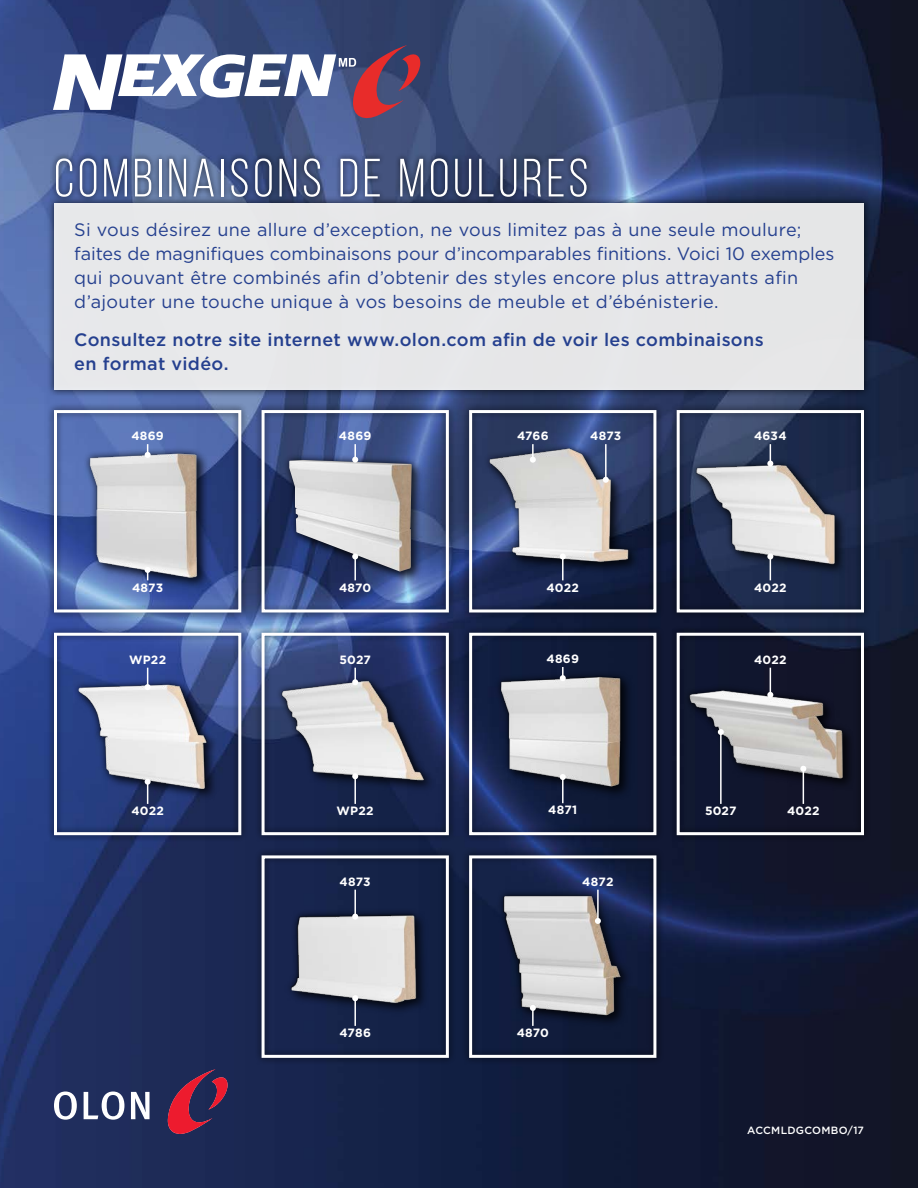
<style>
.page{position:relative;width:918px;height:1188px;background:#fff}
.page>*{position:absolute;margin:0;border:0;box-sizing:border-box;transform-origin:0 0}
.t1{font:53.85px "Bebas Neue";letter-spacing:.07em;color:#fff}
.t2{font:18px/24px "Gotham";letter-spacing:.01em;color:#25408f}
.t3{font:500 18px/24px "Gotham";letter-spacing:.02em;color:#25408f}
.t4{font:700 12px "Gotham";letter-spacing:.015em;color:#fff}
.t5{font:500 10.5px "Gotham";letter-spacing:.025em;color:#fff}
</style>
<div class="page">
<img style="left:0;top:0;width:918px;height:1188px">
<div style="left:50px;top:152px;width:543px;height:51px;background:#000;opacity:.75"></div>
<div style="left:47px;top:196px;width:824px;height:201px;background:#000;opacity:.75"></div>
<div style="left:54px;top:203px;width:810px;height:187px;background:#e6e7e8"></div>
<svg style="left:54px;top:1092px;width:23px;height:28px"></svg>
<svg style="left:84px;top:1092px;width:40px;height:28px"></svg>
<svg style="left:131px;top:1092px;width:19px;height:27px"></svg>
<svg style="left:167px;top:1069px;width:61px;height:69px;background:#612649"></svg>
<div style="left:47px;top:403px;width:201px;height:216px;background:#000;opacity:.75"></div>
<img style="left:58px;top:414px;width:179px;height:187px">
<div style="left:54px;top:410px;width:187px;height:202px;border:3px solid #fff"></div>
<div style="left:47px;top:625px;width:201px;height:217px;background:#000;opacity:.75"></div>
<img style="left:58px;top:661px;width:179px;height:152px">
<div style="left:54px;top:633px;width:187px;height:202px;border:3px solid #fff"></div>
<div style="left:254px;top:848px;width:202px;height:217px;background:#000;opacity:.75"></div>
<img style="left:266px;top:884px;width:179px;height:145px">
<div style="left:262px;top:855px;width:187px;height:203px;border:3px solid #fff"></div>
<div style="left:254px;top:403px;width:202px;height:216px;background:#000;opacity:.75"></div>
<div style="left:286px;top:457px;width:138px;height:127px;background:#000;opacity:.5"></div>
<img style="left:289px;top:460px;width:123px;height:112px">
<div style="left:262px;top:410px;width:187px;height:202px;border:3px solid #fff"></div>
<div style="left:254px;top:625px;width:202px;height:217px;background:#000;opacity:.75"></div>
<img style="left:266px;top:660px;width:179px;height:154px">
<div style="left:262px;top:633px;width:187px;height:202px;border:3px solid #fff"></div>
<div style="left:462px;top:848px;width:201px;height:217px;background:#000;opacity:.75"></div>
<img style="left:476px;top:878px;width:173px;height:158px">
<div style="left:469px;top:855px;width:187px;height:203px;border:3px solid #fff"></div>
<div style="left:462px;top:403px;width:201px;height:216px;background:#000;opacity:.75"></div>
<img style="left:473px;top:423px;width:179px;height:177px">
<div style="left:469px;top:410px;width:187px;height:202px;border:3px solid #fff"></div>
<div style="left:669px;top:403px;width:202px;height:216px;background:#000;opacity:.75"></div>
<img style="left:681px;top:435px;width:179px;height:156px">
<div style="left:677px;top:410px;width:187px;height:202px;border:3px solid #fff"></div>
<div style="left:669px;top:625px;width:202px;height:217px;background:#000;opacity:.75"></div>
<img style="left:681px;top:667px;width:179px;height:137px">
<div style="left:677px;top:633px;width:187px;height:202px;border:3px solid #fff"></div>
<svg style="left:145px;top:444px;width:6px;height:14px"></svg>
<svg style="left:145px;top:668px;width:6px;height:22px"></svg>
<hr style="left:354px;top:890px;width:2px;height:27px;background:#fff">
<svg style="left:352px;top:914px;width:6px;height:6px"></svg>
<hr style="left:597px;top:890px;width:2px;height:31px;background:#fff">
<svg style="left:595px;top:918px;width:6px;height:6px"></svg>
<svg style="left:352px;top:668px;width:6px;height:17px"></svg>
<svg style="left:767px;top:668px;width:6px;height:30px"></svg>
<svg style="left:352px;top:444px;width:6px;height:19px"></svg>
<svg style="left:767px;top:444px;width:6px;height:23px"></svg>
<svg style="left:530px;top:444px;width:6px;height:19px"></svg>
<hr style="left:605px;top:444px;width:2px;height:36px;background:#fff">
<svg style="left:603px;top:477px;width:6px;height:6px"></svg>
<svg style="left:145px;top:567px;width:6px;height:13px"></svg>
<svg style="left:145px;top:779px;width:6px;height:25px"></svg>
<hr style="left:354px;top:998px;width:2px;height:28px;background:#fff">
<svg style="left:352px;top:995px;width:6px;height:6px"></svg>
<div style="left:462px;top:625px;width:201px;height:217px;background:#000;opacity:.75"></div>
<img style="left:496px;top:637px;width:156px;height:162px">
<div style="left:469px;top:633px;width:187px;height:202px;border:3px solid #fff"></div>
<svg style="left:560px;top:667px;width:6px;height:14px"></svg>
<hr style="left:562px;top:777px;width:2px;height:26px;background:#fff">
<svg style="left:560px;top:774px;width:6px;height:6px"></svg>
<svg style="left:530px;top:1005px;width:6px;height:21px"></svg>
<hr style="left:354px;top:776px;width:2px;height:28px;background:#fff">
<svg style="left:352px;top:773px;width:6px;height:6px"></svg>
<hr style="left:803px;top:769px;width:1px;height:35px;background:#fff">
<svg style="left:800px;top:766px;width:6px;height:6px"></svg>
<hr style="left:720px;top:732px;width:2px;height:72px;background:#fff">
<svg style="left:718px;top:729px;width:6px;height:6px"></svg>
<hr style="left:354px;top:556px;width:2px;height:24px;background:#fff">
<svg style="left:352px;top:554px;width:6px;height:6px"></svg>
<svg style="left:767px;top:554px;width:6px;height:26px"></svg>
<hr style="left:562px;top:556px;width:2px;height:24px;background:#fff">
<svg style="left:560px;top:554px;width:6px;height:6px"></svg>
<svg style="left:53px;top:45px;width:368px;height:77px"></svg>
<h1 class="t1" style="left:54px;top:149px;width:536px">COMBINAISONS DE MOULURES</h1>
<p class="t2" style="left:74px;top:217px;width:762px">Si vous désirez une allure d’exception, ne vous limitez pas à une seule moulure; faites de magnifiques combinaisons pour d’incomparables finitions. Voici 10 exemples qui pouvant être combinés afin d’obtenir des styles encore plus attrayants afin d’ajouter une touche unique à vos besoins de meuble et d’ébénisterie.</p>
<p class="t3" style="left:74px;top:327px;width:691px">Consultez notre site internet www.olon.com afin de voir les combinaisons en format vidéo.</p>
<p class="t4" style="left:131px;top:428px;width:34px">4869</p>
<p class="t4" style="left:339px;top:428px;width:34px">4869</p>
<p class="t4" style="left:517px;top:428px;width:33px">4766</p>
<p class="t4" style="left:590px;top:428px;width:33px">4873</p>
<p class="t4" style="left:754px;top:428px;width:34px">4634</p>
<p class="t4" style="left:132px;top:579px;width:33px">4873</p>
<p class="t4" style="left:339px;top:579px;width:34px">4870</p>
<p class="t4" style="left:547px;top:579px;width:34px">4022</p>
<p class="t4" style="left:754px;top:579px;width:34px">4022</p>
<p class="t4" style="left:129px;top:652px;width:39px">WP22</p>
<p class="t4" style="left:547px;top:651px;width:34px">4869</p>
<p class="t4" style="left:339px;top:652px;width:33px">5027</p>
<p class="t4" style="left:754px;top:652px;width:34px">4022</p>
<p class="t4" style="left:131px;top:803px;width:34px">4022</p>
<p class="t4" style="left:548px;top:802px;width:31px">4871</p>
<p class="t4" style="left:337px;top:803px;width:39px">WP22</p>
<p class="t4" style="left:705px;top:803px;width:33px">5027</p>
<p class="t4" style="left:787px;top:803px;width:34px">4022</p>
<p class="t4" style="left:340px;top:874px;width:33px">4873</p>
<p class="t4" style="left:582px;top:874px;width:33px">4872</p>
<p class="t4" style="left:339px;top:1025px;width:33px">4786</p>
<p class="t4" style="left:517px;top:1025px;width:34px">4870</p>
<p class="t5" style="left:747px;top:1123px;width:118px">ACCMLDGCOMBO/17</p>
</div>
